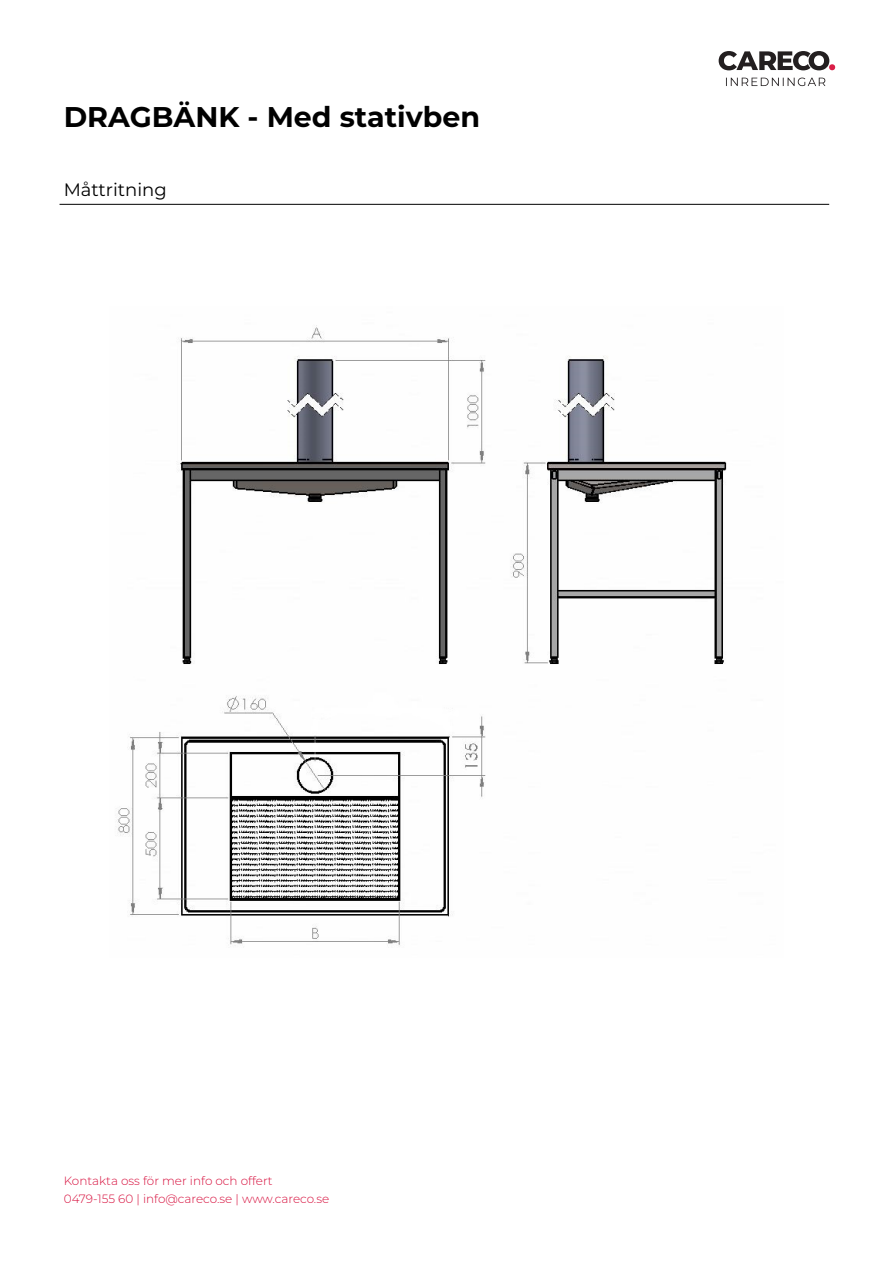
<style>
.page{position:relative;width:893px;height:1263px;background:#fff}
.page>*{position:absolute;margin:0;border:0;box-sizing:border-box;transform-origin:0 0}
.Ej_rubrik{font:700 28.5px "Montserrat";color:#000}
.Underrubrik{font:18px "Montserrat";color:#000}
.t1{font:300 12px/18px "Montserrat";color:#d70e3c}
</style>
<div class="page">
<svg style="left:719px;top:51px;width:116px;height:19px"></svg>
<svg style="left:726px;top:78px;width:99px;height:8px"></svg>
<hr style="left:60px;top:204px;width:769px;height:1px;background:#000">
<img style="left:117px;top:325px;width:610px;height:621px">
<p class="Ej_rubrik" style="left:64px;top:96px;width:418px">DRAGBÄNK - Med stativben</p>
<p class="Underrubrik" style="left:64px;top:177px;width:104px">Måttritning</p>
<p class="t1" style="left:64px;top:1171px;width:267px">Kontakta oss för mer info och offert<br>0479-155 60 | info@careco.se | www.careco.se</p>
</div>
